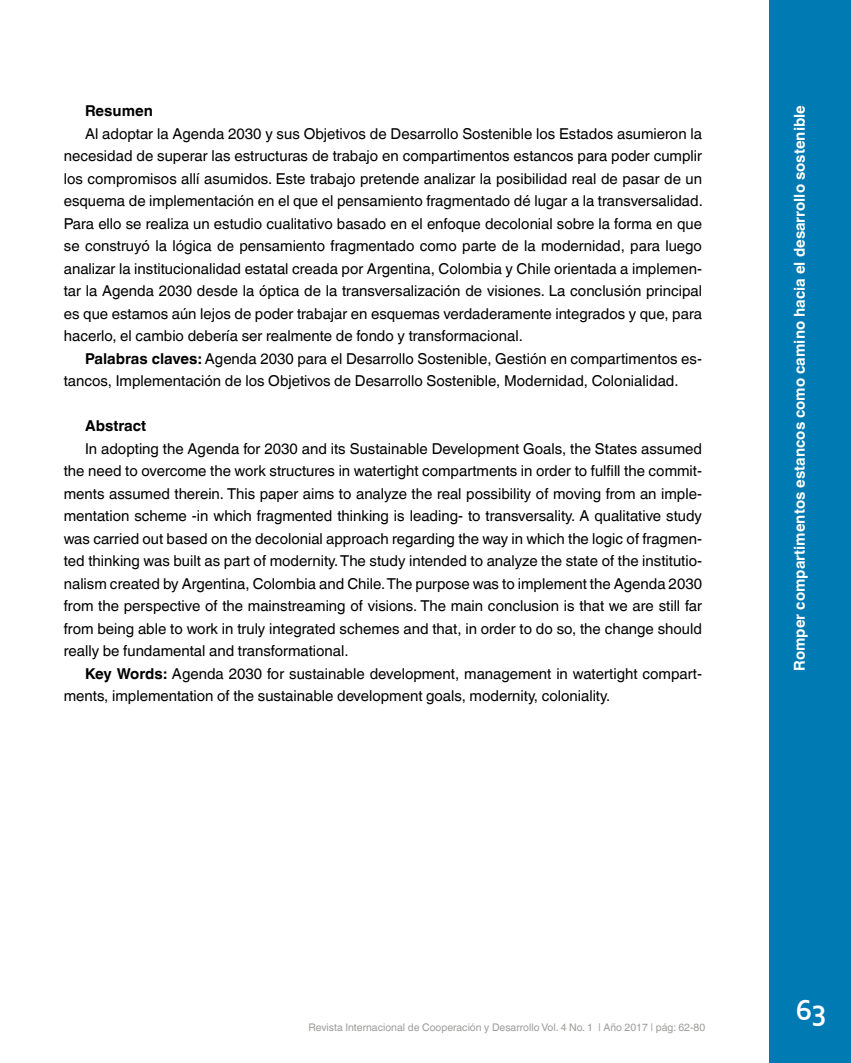
<style>
.page{position:relative;width:851px;height:1063px;background:#fff}
.page>*{position:absolute;margin:0;border:0;box-sizing:border-box;transform-origin:0 0}
.t1{font:700 30px "Corbel";color:#fff}
.t2{font:15px/22.5px "Helvetica World";color:#000;text-align:justify}
.t3{font:700 15px "Helvetica World";color:#fff}
.t4{font:700 15px "Helvetica World";color:#000}
.t5{font:10.5px "Helvetica World";color:#9d9d9c}
.s1{font-weight:700}
</style>
<div class="page">
<div style="left:769px;top:0;width:81px;height:1063px;background:#007ab3"></div>
<p class="t4" style="left:85px;top:102px;width:69px">Resumen</p>
<p class="t2" style="left:64px;top:122px;width:640px;text-indent:21px">Al adoptar la Agenda 2030 y sus Objetivos de Desarrollo Sostenible los Estados asumieron la necesidad de superar las estructuras de trabajo en compartimentos estancos para poder cumplir los compromisos allí asumidos. Este trabajo pretende analizar la posibilidad real de pasar de un esquema de implementación en el que el pensamiento fragmentado dé lugar a la transversalidad.<br>Para ello se realiza un estudio cualitativo basado en el enfoque decolonial sobre la forma en que se construyó la lógica de pensamiento fragmentado como parte de la modernidad, para luego analizar la institucionalidad estatal creada por Argentina, Colombia y Chile orientada a implemen&shy;tar la Agenda 2030 desde la óptica de la transversalización de visiones. La conclusión principal es que estamos aún lejos de poder trabajar en esquemas verdaderamente integrados y que, para hacerlo, el cambio debería ser realmente de fondo y transformacional.</p>
<p class="t2" style="left:64px;top:347px;width:639px;text-indent:21px"><span class="s1">Palabras claves:</span> Agenda 2030 para el Desarrollo Sostenible, Gestión en compartimentos es&shy;tancos, Implementación de los Objetivos de Desarrollo Sostenible, Modernidad, Colonialidad.</p>
<p class="t4" style="left:85px;top:417px;width:63px">Abstract</p>
<p class="t2" style="left:64px;top:437px;width:639px;text-indent:21px">In adopting the Agenda for 2030 and its Sustainable Development Goals, the States assumed the need to overcome the work structures in watertight compartments in order to fulfill the commit&shy;ments assumed therein. This paper aims to analyze the real possibility of moving from an imple&shy;mentation scheme -in which fragmented thinking is leading- to transversality. A qualitative study was carried out based on the decolonial approach regarding the way in which the logic of fragmen&shy;ted thinking was built as part of modernity. The study intended to analyze the state of the institutio&shy;nalism created by Argentina, Colombia and Chile. The purpose was to implement the Agenda 2030 from the perspective of the mainstreaming of visions. The main conclusion is that we are still far from being able to work in truly integrated schemes and that, in order to do so, the change should really be fundamental and transformational.</p>
<p class="t2" style="left:64px;top:662px;width:639px;text-indent:21px"><span class="s1">Key Words:</span> Agenda 2030 for sustainable development, management in watertight compart&shy;ments, implementation of the sustainable development goals, modernity, coloniality.</p>
<p class="t3" style="left:790px;top:671px;width:567px;rotate:-90deg">Romper compartimentos estancos como camino hacia el desarrollo sostenible</p>
<p class="t5" style="left:308px;top:1021px;width:398px">Revista Internacional de Cooperación y Desarrollo Vol. 4 No. 1 | Año 2017 | pág: 62-80</p>
<h1 class="t1" style="left:795px;top:992px;width:33px">63</h1>
</div>
